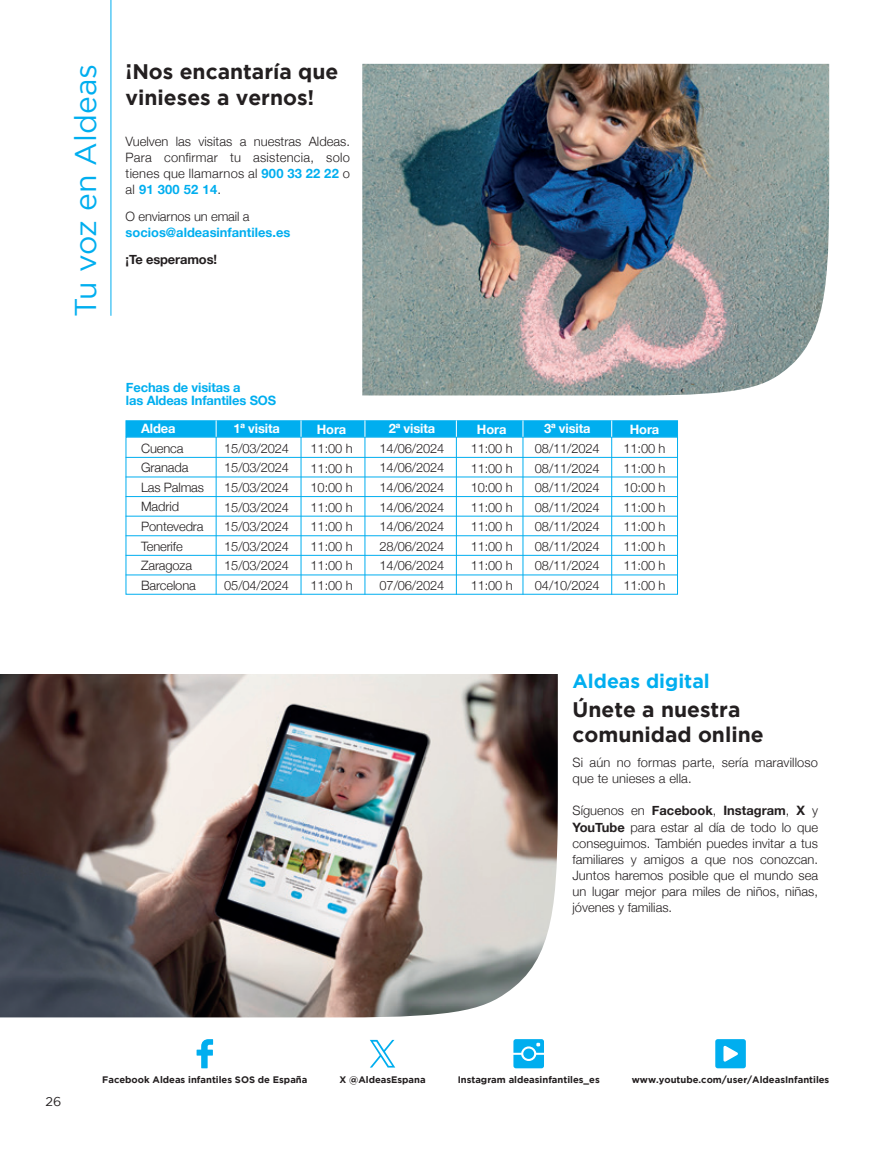
<style>
.page{position:relative;width:893px;height:1149px;background:#fff}
.page>*{position:absolute;margin:0;border:0;box-sizing:border-box;transform-origin:0 0}
.t1{font:30px "Gotham";color:#00aeef}
.t2{font:700 21px/25.2px "Gotham";color:#231f20}
.t3{font:700 19.5px "Gotham";color:#00aeef}
.t4{font:300 12.9px/19.5px "Helvetica Neue";letter-spacing:-.01em;color:#231f20;text-align:justify}
.t5{font:700 12.9px/13.5px "Helvetica Neue";letter-spacing:-.01em;color:#00aeef}
.t6{font:300 12.9px/16px "Helvetica Neue";letter-spacing:.01em;color:#231f20}
.t7{font:700 12.9px "Helvetica Neue";letter-spacing:-.01em;color:#fff}
.t8{font:700 12.9px "Helvetica Neue";letter-spacing:-.01em;color:#231f20}
.t9{font:12.75px "Gotham";color:#231f20}
.t10{font:700 9.45px "Gotham";color:#231f20}
.s1{font-weight:700;color:#00aeef}
.s2{font-weight:700}
</style>
<div class="page">
<img style="left:362px;top:64px;width:467px;height:331px">
<svg style="left:513px;top:1039px;width:31px;height:28px"></svg>
<svg style="left:197px;top:1039px;width:16px;height:28px"></svg>
<svg style="left:715px;top:1039px;width:31px;height:28px"></svg>
<img style="left:0;top:674px;width:558px;height:343px">
<hr style="left:111px;top:0;width:1px;height:315px;background:#00aeef">
<svg style="left:370px;top:1039px;width:25px;height:28px"></svg>
<div style="left:126px;top:436px;width:552px;height:158px;background:#fff;border:1px solid #00aeef"></div>
<div style="left:126px;top:420px;width:552px;height:16px;background:#00aeef;border:1px solid #00aeef"></div>
<hr style="left:126px;top:457px;width:552px;height:1px;background:#00aeef">
<hr style="left:126px;top:476px;width:552px;height:1px;background:#00aeef">
<hr style="left:126px;top:496px;width:552px;height:1px;background:#00aeef">
<hr style="left:126px;top:515px;width:552px;height:1px;background:#00aeef">
<hr style="left:126px;top:535px;width:552px;height:1px;background:#00aeef">
<hr style="left:126px;top:555px;width:552px;height:1px;background:#00aeef">
<hr style="left:126px;top:574px;width:552px;height:1px;background:#00aeef">
<hr style="left:216px;top:436px;width:1px;height:158px;background:#00aeef">
<hr style="left:301px;top:436px;width:1px;height:158px;background:#00aeef">
<hr style="left:365px;top:436px;width:1px;height:158px;background:#00aeef">
<hr style="left:456px;top:436px;width:1px;height:158px;background:#00aeef">
<hr style="left:523px;top:436px;width:1px;height:158px;background:#00aeef">
<hr style="left:611px;top:436px;width:1px;height:158px;background:#00aeef">
<svg style="left:216px;top:420px;width:1px;height:16px"></svg>
<svg style="left:301px;top:420px;width:1px;height:16px"></svg>
<svg style="left:365px;top:420px;width:1px;height:16px"></svg>
<svg style="left:456px;top:420px;width:1px;height:16px"></svg>
<svg style="left:523px;top:420px;width:1px;height:16px"></svg>
<svg style="left:611px;top:420px;width:1px;height:16px"></svg>
<h1 class="t1" style="left:69px;top:316px;width:254px;rotate:-90deg">Tu voz en Aldeas</h1>
<h2 class="t2" style="left:126px;top:59px;width:214px">¡Nos encantaría que vinieses a vernos!</h2>
<p class="t4" style="left:126px;top:132px;width:226px;line-height:16px">Vuelven las visitas a nuestras Aldeas.<br>Para confirmar tu asistencia, solo tienes que llamarnos al <span class="s1">900 33 22 22</span> o al <span class="s1">91 300 52 14</span>.</p>
<p class="t4" style="left:126px;top:206px;width:125px">O enviarnos un email a</p>
<p class="t5" style="left:126px;top:226px;width:166px">socios@aldeasinfantiles.es</p>
<p class="t8" style="left:126px;top:249px;width:93px">¡Te esperamos!</p>
<p class="t5" style="left:126px;top:380px;width:152px">Fechas de visitas a<br>las Aldeas Infantiles SOS</p>
<p class="t7" style="left:141px;top:418px;width:36px">Aldea</p>
<p class="t4" style="left:141px;top:437px;width:64px;text-align:left">Cuenca<br>Granada<br>Las Palmas<br>Madrid<br>Pontevedra<br>Tenerife<br>Zaragoza<br>Barcelona</p>
<p class="t7" style="left:233px;top:418px;width:48px">1ª visita</p>
<p class="t4" style="left:224px;top:437px;width:66px">15/03/2024<br>15/03/2024<br>15/03/2024<br>15/03/2024<br>15/03/2024<br>15/03/2024<br>15/03/2024<br>05/04/2024</p>
<p class="t7" style="left:317px;top:418px;width:31px">Hora</p>
<p class="t4" style="left:311px;top:437px;width:44px">11:00 h 11:00 h 10:00 h 11:00 h 11:00 h 11:00 h 11:00 h 11:00 h</p>
<p class="t7" style="left:389px;top:418px;width:48px">2ª visita</p>
<p class="t4" style="left:380px;top:437px;width:66px">14/06/2024<br>14/06/2024<br>14/06/2024<br>14/06/2024<br>14/06/2024<br>28/06/2024<br>14/06/2024<br>07/06/2024</p>
<p class="t7" style="left:477px;top:418px;width:31px">Hora</p>
<p class="t4" style="left:471px;top:437px;width:44px">11:00 h 11:00 h 10:00 h 11:00 h 11:00 h 11:00 h 11:00 h 11:00 h</p>
<p class="t7" style="left:544px;top:418px;width:48px">3ª visita</p>
<p class="t4" style="left:535px;top:437px;width:66px">08/11/2024<br>08/11/2024<br>08/11/2024<br>08/11/2024<br>08/11/2024<br>08/11/2024<br>08/11/2024<br>04/10/2024</p>
<p class="t7" style="left:630px;top:419px;width:31px">Hora</p>
<p class="t4" style="left:624px;top:437px;width:44px">11:00 h 11:00 h 10:00 h 11:00 h 11:00 h 11:00 h 11:00 h 11:00 h</p>
<h3 class="t3" style="left:572px;top:669px;width:139px">Aldeas digital</h3>
<h2 class="t2" style="left:572px;top:696px;width:193px">Únete a nuestra comunidad online</h2>
<p class="t6" style="left:572px;top:753px;width:247px">Si aún no formas parte, sería maravilloso que te unieses a ella.</p>
<p class="t4" style="left:572px;top:801px;width:247px;line-height:16px">Síguenos en <span class="s2">Facebook</span>, <span class="s2">Instagram</span>, <span class="s2">X</span> y <span class="s2">YouTube</span> para estar al día de todo lo que conseguimos. También puedes invitar a tus familiares y amigos a que nos conozcan.<br>Juntos haremos posible que el mundo sea un lugar mejor para miles de niños, niñas, jóvenes y familias.</p>
<p class="t9" style="left:45px;top:1094px;width:17px">26</p>
<p class="t10" style="left:102px;top:1073px;width:207px">Facebook Aldeas infantiles SOS de España</p>
<p class="t10" style="left:458px;top:1073px;width:144px">Instagram aldeasinfantiles_es</p>
<p class="t10" style="left:632px;top:1073px;width:199px">www.youtube.com/user/AldeasInfantiles</p>
<p class="t10" style="left:339px;top:1073px;width:88px">X @AldeasEspana</p>
</div>
